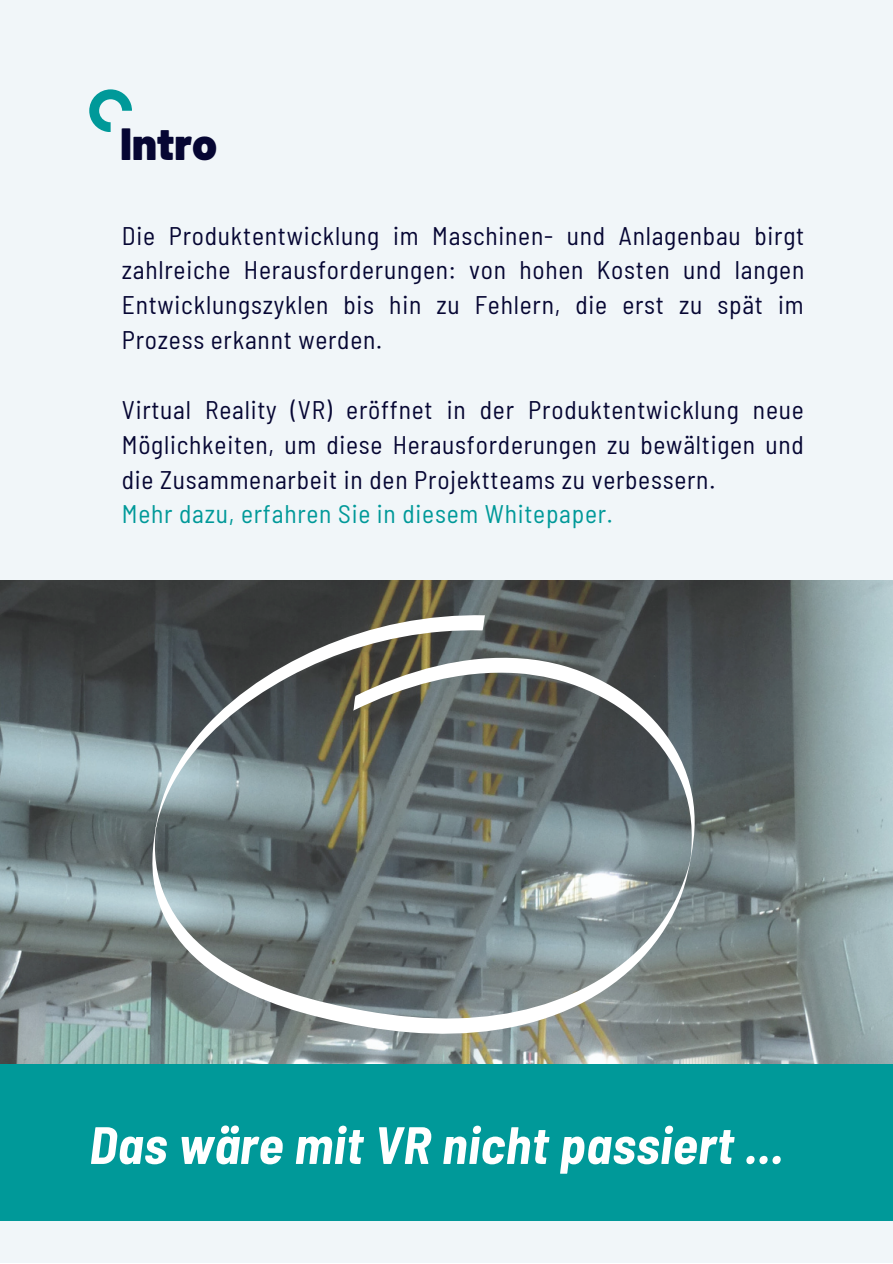
<style>
.page{position:relative;width:893px;height:1264px;background:#fff}
.page>*{position:absolute;margin:0;border:0;box-sizing:border-box;transform-origin:0 0}
.t1{font:italic 700 semi-condensed 52.5px "Barlow";letter-spacing:.01em;color:#fff}
.t2{font:900 45px "Barlow";color:#060633}
.t3{font:semi-condensed 25.5px/34.8px "Barlow";letter-spacing:.03em;color:#060633;text-align:justify}
.t4{font:semi-condensed 25.5px "Barlow";letter-spacing:.03em;color:#099}
</style>
<div class="page">
<div style="left:0;top:0;width:892px;height:1262px;background:#f1f6f9"></div>
<svg style="left:89px;top:89px;width:43px;height:43px"></svg>
<img style="left:0;top:580px;width:892px;height:483px">
<svg style="left:149px;top:614px;width:545px;height:422px;background:#737c7c"></svg>
<div style="left:0;top:1063px;width:892px;height:157px;background:#099"></div>
<p class="t2" style="left:120px;top:114px;width:99px">Intro</p>
<p class="t3" style="left:122px;top:217px;width:684px">Die Produktentwicklung im Maschinen- und Anlagenbau birgt zahlreiche Herausforderungen: von hohen Kosten und langen Entwicklungszyklen bis hin zu Fehlern, die erst zu spät im Prozess erkannt werden.</p>
<p class="t3" style="left:122px;top:391px;width:683px">Virtual Reality (VR) eröffnet in der Produktentwicklung neue Möglichkeiten, um diese Herausforderungen zu bewältigen und die Zusammenarbeit in den Projektteams zu verbessern.</p>
<p class="t4" style="left:122px;top:498px;width:492px">Mehr dazu, erfahren Sie in diesem Whitepaper.</p>
<p class="t1" style="left:89px;top:1111px;width:695px">Das wäre mit VR nicht passiert ...</p>
</div>
